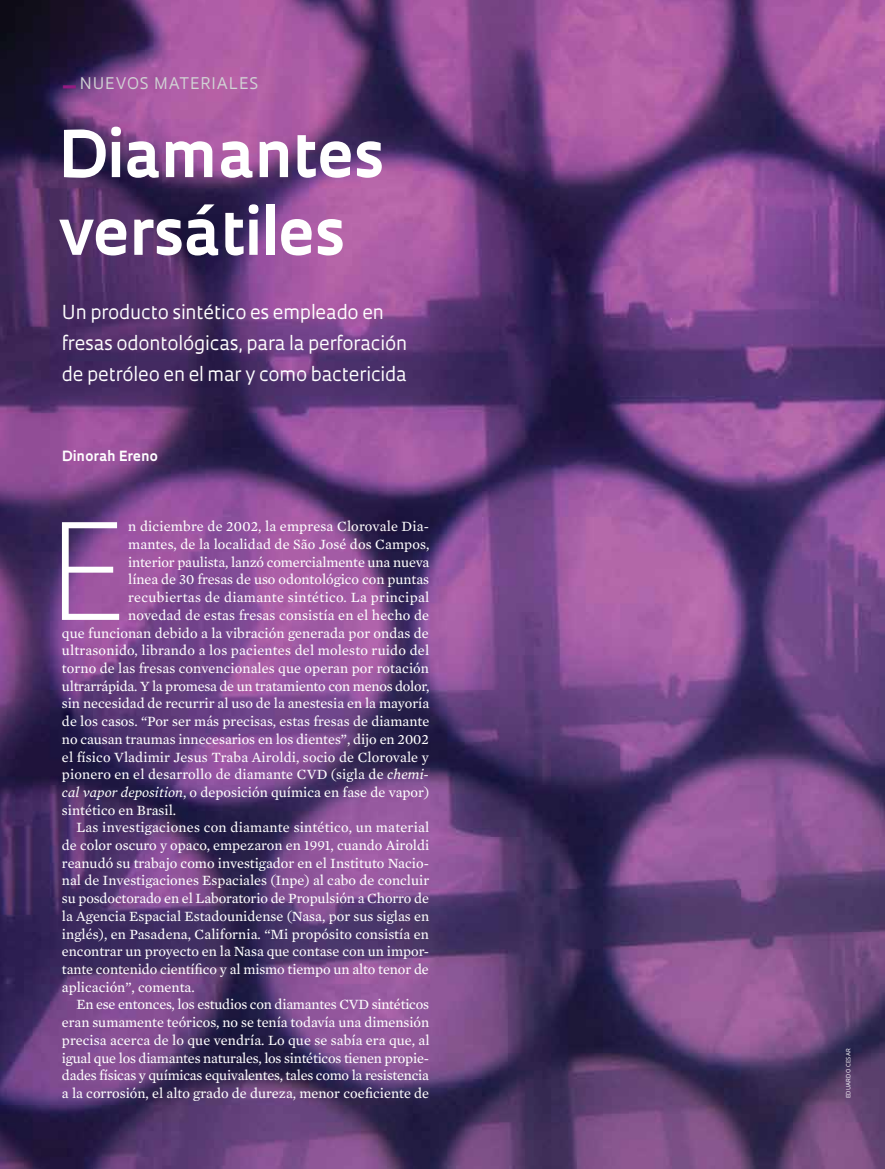
<style>
.page{position:relative;width:885px;height:1169px;background:#fff}
.page>*{position:absolute;margin:0;border:0;box-sizing:border-box;transform-origin:0 0}
.t1{font:300 129.75px "Fapesp";color:#fff}
.t2{font:700 62.7px/77.7px "Oculum";color:#fff}
.t3{font:18.75px/30.9px "Oculum";letter-spacing:-.01em;color:#fff}
.t4{font:15.6px "Oculum";letter-spacing:.06em;color:#d1d3d4}
.t5{font:14.4px "Mercury Text G2";color:#fff}
.t6{font:14.4px "Mercury Text G2";letter-spacing:.02em;color:#fff}
.t7{font:700 13.65px "Oculum";letter-spacing:.01em;color:#fff}
.t8{font:5.7px "Oculum";letter-spacing:.035em;color:#fff}
.s1{font-weight:700;font-size:24px;color:#941b82}
.s2{font-style:italic}
</style>
<div class="page">
<img style="left:0;top:0;width:885px;height:1168px">
<p class="t4" style="left:62px;top:73px;width:198px"><span class="s1">_</span>Nu evos materiales</p>
<h2 class="t2" style="left:58px;top:112px;width:327px">Diamantes versátiles</h2>
<h3 class="t3" style="left:62px;top:296px;width:347px">Un producto sintético es empleado en fresas odontológicas, para la perforación de petróleo en el mar y como bactericida</h3>
<p class="t7" style="left:62px;top:446px;width:97px">Dinorah Ereno</p>
<h1 class="t1" style="left:50px;top:483px;width:76px">E</h1>
<p class="t5" style="left:128px;top:516px;width:302px">n diciembre de 2002, la empresa Clorovale Dia-</p>
<p class="t5" style="left:128px;top:534px;width:303px">mantes, de la localidad de São José dos Campos,</p>
<p class="t5" style="left:128px;top:551px;width:303px">interior paulista, lanzó comercialmente una nueva</p>
<p class="t5" style="left:128px;top:569px;width:302px">línea de 30 fresas de uso odontológico con puntas</p>
<p class="t6" style="left:128px;top:587px;width:303px">recubiertas de diamante sintético. La principal</p>
<p class="t5" style="left:128px;top:604px;width:302px">novedad de estas fresas consistía en el hecho de</p>
<p class="t5" style="left:62px;top:622px;width:368px">que funcionan debido a la vibración generada por ondas de</p>
<p class="t5" style="left:62px;top:640px;width:369px">ultrasonido, librando a los pacientes del molesto ruido del</p>
<p class="t5" style="left:62px;top:658px;width:369px">torno de las fresas convencionales que operan por rotación</p>
<p class="t5" style="left:62px;top:675px;width:369px">ultrarrápida. Y la promesa de un tratamiento con menos dolor,</p>
<p class="t5" style="left:62px;top:693px;width:369px">sin necesidad de recurrir al uso de la anestesia en la mayoría</p>
<p class="t5" style="left:62px;top:711px;width:369px">de los casos. “Por ser más precisas, estas fresas de diamante</p>
<p class="t5" style="left:62px;top:728px;width:369px">no causan traumas innecesarios en los dientes”, dijo en 2002</p>
<p class="t5" style="left:62px;top:746px;width:368px">el físico Vladimir Jesus Traba Airoldi, socio de Clorovale y</p>
<p class="t5" style="left:62px;top:764px;width:369px">pionero en el desarrollo de diamante CVD (sigla de <span class="s2">chemi-</span></p>
<p class="t5" style="left:62px;top:781px;width:369px"><span class="s2">cal vapor deposition</span>, o deposición química en fase de vapor)</p>
<p class="t5" style="left:62px;top:799px;width:116px">sintético en Brasil.</p>
<p class="t5" style="left:76px;top:817px;width:354px">Las investigaciones con diamante sintético, un material</p>
<p class="t5" style="left:62px;top:835px;width:369px">de color oscuro y opaco, empezaron en 1991, cuando Airoldi</p>
<p class="t5" style="left:62px;top:852px;width:369px">reanudó su trabajo como investigador en el Instituto Nacio-</p>
<p class="t5" style="left:62px;top:870px;width:369px">nal de Investigaciones Espaciales (Inpe) al cabo de concluir</p>
<p class="t5" style="left:62px;top:888px;width:369px">su posdoctorado en el Laboratorio de Propulsión a Chorro de</p>
<p class="t5" style="left:62px;top:905px;width:369px">la Agencia Espacial Estadounidense (Nasa, por sus siglas en</p>
<p class="t5" style="left:62px;top:923px;width:369px">inglés), en Pasadena, California. “Mi propósito consistía en</p>
<p class="t5" style="left:62px;top:941px;width:369px">encontrar un proyecto en la Nasa que contase con un impor-</p>
<p class="t5" style="left:62px;top:958px;width:368px">tante contenido científico y al mismo tiempo un alto tenor de</p>
<p class="t5" style="left:62px;top:976px;width:134px">aplicación”, comenta.</p>
<p class="t5" style="left:76px;top:994px;width:354px">En ese entonces, los estudios con diamantes CVD sintéticos</p>
<p class="t5" style="left:62px;top:1011px;width:369px">eran sumamente teóricos, no se tenía todavía una dimensión</p>
<p class="t5" style="left:62px;top:1029px;width:369px">precisa acerca de lo que vendría. Lo que se sabía era que, al</p>
<p class="t5" style="left:62px;top:1047px;width:369px">igual que los diamantes naturales, los sintéticos tienen propie-</p>
<p class="t5" style="left:62px;top:1065px;width:369px">dades físicas y químicas equivalentes, tales como la resistencia</p>
<p class="t5" style="left:62px;top:1082px;width:369px">a la corrosión, el alto grado de dureza, menor coeficiente de</p>
<p class="t8" style="left:845px;top:1098px;width:51px;rotate:-90deg">eduardo cesar</p>
</div>
